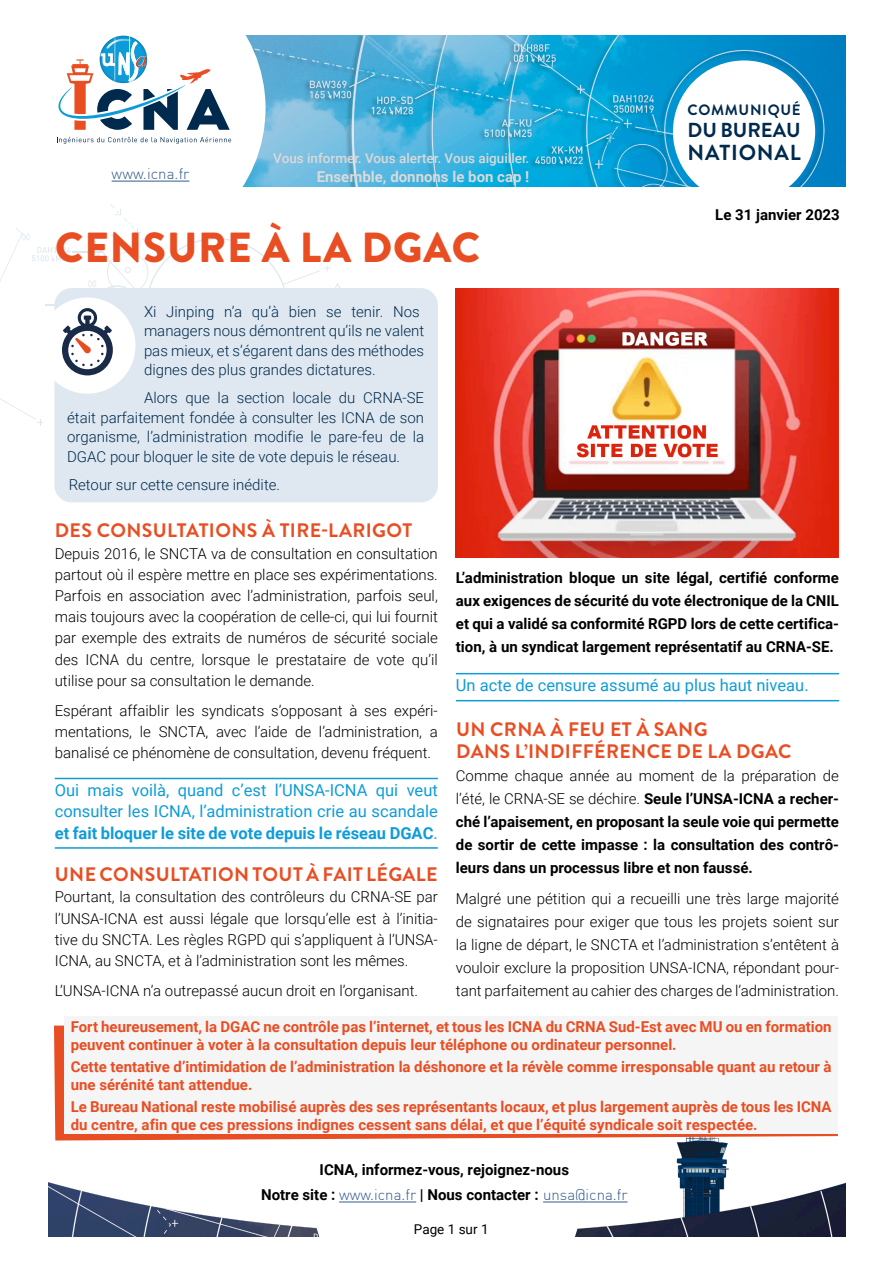
<style>
.page{position:relative;width:893px;height:1263px;background:#fff}
.page>*{position:absolute;margin:0;border:0;box-sizing:border-box;transform-origin:0 0}
.TITRE_COMMUNIQUE{font:900 42px "Brandon Grotesque";letter-spacing:.02em;color:#e94e23}
.t1{font:700 21.75px "Brandon Grotesque";letter-spacing:.035em;color:#002a4d}
.t2{font:700 20.25px "Brandon Grotesque";color:#002a4d}
.TITRE_PARAGRAPHE{font:700 19.5px/23px "Brandon Grotesque";letter-spacing:.02em;color:#e94e23}
.TITRE_SOUS-PARAGRAPH{font:700 19.5px "Brandon Grotesque";letter-spacing:.02em;color:#e94e23}
.EMPHASE_SIMPLE__BLEU{font:16.5px/21.1px "Roboto";color:#0f9cd9;text-align:justify}
.t3{font:300 15px/21.1px "Roboto";color:#000;text-align:justify}
.t4{font:700 15px/23px "Roboto";color:#000;text-align:justify}
.CONCLUSION{font:700 15px/18px "Roboto";color:#e94e23}
.CHAPEAU{font:300 15px/19.5px "Roboto";color:#002a4d}
.t5{font:700 15px "Roboto";color:#dbd9d8}
.t6{font:300 15px "DIN";letter-spacing:.005em;color:#345b8d}
.t7{font:700 15px "Brandon Grotesque";letter-spacing:.045em;color:#002a4d}
.t8{font:500 13.5px "Roboto";color:#dbd9d8}
.t9{font:13.5px "Roboto";color:#000}
.s1{font-weight:700}
.s2{font-weight:300}
.s3{font-family:"DIN";font-weight:300;color:#345b8d}
</style>
<div class="page">
<img style="left:49px;top:1140px;width:796px;height:96px">
<svg style="left:312px;top:1140px;width:270px;height:97px"></svg>
<hr style="left:339px;top:1202px;width:77px;height:1px;background:#345b8d">
<hr style="left:543px;top:1202px;width:85px;height:1px;background:#345b8d">
<img style="left:266px;top:36px;width:579px;height:151px">
<svg style="left:69px;top:35px;width:197px;height:152px"></svg>
<div style="left:673px;top:60px;width:142px;height:143px;background:#fff;border-radius:50%"></div>
<svg style="left:57px;top:137px;width:174px;height:7px"></svg>
<svg style="left:58px;top:36px;width:172px;height:94px"></svg>
<div style="left:105px;top:161px;width:91px;height:28px;background:#fff"></div>
<hr style="left:112px;top:181px;width:77px;height:1px;background:#345b8d">
<svg style="left:54px;top:1025px;width:784px;height:115px;fill:#e84e24"></svg>
<div style="left:64px;top:1016px;width:774px;height:118px;background:#f5f5f5"></div>
<hr style="left:55px;top:778px;width:383px;height:1px;background:#0f9cd9">
<hr style="left:55px;top:847px;width:383px;height:2px;background:#0f9cd9">
<hr style="left:456px;top:673px;width:383px;height:1px;background:#0f9cd9">
<hr style="left:456px;top:700px;width:383px;height:1px;background:#0f9cd9">
<div style="left:54px;top:288px;width:384px;height:214px;background:#dfe8f0;border-radius:17px"></div>
<svg style="left:0;top:204px;width:425px;height:222px"></svg>
<img style="left:456px;top:288px;width:383px;height:270px">
<p class="t7" style="left:687px;top:99px;width:115px">COMMUNIQUÉ</p>
<h3 class="t2" style="left:687px;top:116px;width:115px">DU BUREAU</h3>
<p class="t8" style="left:273px;top:148px;width:258px">Vous informer. Vous alerter. Vous aiguiller.</p>
<h2 class="t1" style="left:687px;top:137px;width:115px">NATIONAL</h2>
<p class="t6" style="left:112px;top:164px;width:79px">www.icna.fr</p>
<p class="t5" style="left:317px;top:166px;width:214px">Ensemble, donnons le bon cap !</p>
<p class="TITRE_COMMUNIQUE" style="left:55px;top:218px;width:426px">CENSURE À LA DGAC</p>
<p class="CHAPEAU" style="left:144px;top:301px;width:282px">Xi Jinping n’a qu’à bien se tenir. Nos managers nous démontrent qu’ils ne valent pas mieux, et s’égarent dans des méthodes dignes des plus grandes dictatures.</p>
<p class="CHAPEAU" style="left:67px;top:387px;width:359px;text-align:justify;text-indent:77px">Alors que la section locale du CRNA-SE était parfaitement fondée à consulter les ICNA de son organisme, l’administration modifie le pare-feu de la DGAC pour bloquer le site de vote depuis le réseau.</p>
<p class="CHAPEAU" style="left:69px;top:474px;width:213px">Retour sur cette censure inédite.</p>
<p class="t4" style="left:715px;top:203px;width:126px">Le 31 janvier 2023</p>
<p class="TITRE_PARAGRAPHE" style="left:55px;top:519px;width:359px">DES CONSULTATIONS À TIRE-LARIGOT</p>
<p class="t3" style="left:55px;top:542px;width:385px">Depuis 2016, le SNCTA va de consultation en consultation partout où il espère mettre en place ses expérimentations.<br>Parfois en association avec l’administration, parfois seul, mais toujours avec la coopération de celle-ci, qui lui fournit par exemple des extraits de numéros de sécurité sociale des ICNA du centre, lorsque le prestataire de vote qu’il utilise pour sa consultation le demande.</p>
<p class="t3" style="left:55px;top:699px;width:385px">Espérant affaiblir les syndicats s’opposant à ses expéri&shy;mentations, le SNCTA, avec l’aide de l’administration, a banalisé ce phénomène de consultation, devenu fréquent.</p>
<p class="EMPHASE_SIMPLE__BLEU" style="left:55px;top:779px;width:385px">Oui mais voilà, quand c’est l’UNSA-ICNA qui veut consulter les ICNA, l’administration crie au scandale <span class="s1">et fait bloquer le site de vote depuis le réseau DGAC</span>.</p>
<p class="TITRE_SOUS-PARAGRAPH" style="left:55px;top:861px;width:384px">UNE CONSULTATION TOUT À FAIT LÉGALE</p>
<p class="t3" style="left:55px;top:886px;width:385px">Pourtant, la consultation des contrôleurs du CRNA-SE par l’UNSA-ICNA est aussi légale que lorsqu’elle est à l’initia&shy;tive du SNCTA. Les règles RGPD qui s’appliquent à l’UNSA-ICNA, au SNCTA, et à l’administration sont les mêmes.</p>
<p class="t3" style="left:55px;top:979px;width:365px">L’UNSA-ICNA n’a outrepassé aucun droit en l’organisant.</p>
<p class="t4" style="left:456px;top:565px;width:385px">L’administration bloque un site légal, certifié conforme aux exigences de sécurité du vote électronique de la CNIL et qui a validé sa conformité RGPD lors de cette certifica&shy;tion, à un syndicat largement représentatif au CRNA-SE.</p>
<p class="EMPHASE_SIMPLE__BLEU" style="left:456px;top:674px;width:354px">Un acte de censure assumé au plus haut niveau.</p>
<p class="TITRE_PARAGRAPHE" style="left:456px;top:718px;width:337px">UN CRNA À FEU ET À SANG<br>DANS L’INDIFFÉRENCE DE LA DGAC</p>
<p class="t4" style="left:456px;top:764px;width:385px"><span class="s2">Comme chaque année au moment de la préparation de l’été, le CRNA-SE se déchire.</span> Seule l’UNSA-ICNA a recher&shy;ché l’apaisement, en proposant la seule voie qui permette de sortir de cette impasse : la consultation des contrô&shy;leurs dans un processus libre et non faussé.</p>
<p class="t3" style="left:456px;top:887px;width:385px;line-height:23px">Malgré une pétition qui a recueilli une très large majorité de signataires pour exiger que tous les projets soient sur la ligne de départ, le SNCTA et l’administration s’entêtent à vouloir exclure la proposition UNSA-ICNA, répondant pour&shy;tant parfaitement au cahier des charges de l’administration.</p>
<p class="CONCLUSION" style="left:71px;top:1017px;width:762px">Fort heureusement, la DGAC ne contrôle pas l’internet, et tous les ICNA du CRNA Sud-Est avec MU ou en formation peuvent continuer à voter à la consultation depuis leur téléphone ou ordinateur personnel.</p>
<p class="CONCLUSION" style="left:71px;top:1057px;width:762px">Cette tentative d’intimidation de l’administration la déshonore et la révèle comme irresponsable quant au retour à une sérénité tant attendue.</p>
<p class="CONCLUSION" style="left:71px;top:1097px;width:762px">Le Bureau National reste mobilisé auprès des ses représentants locaux, et plus largement auprès de tous les ICNA du centre, afin que ces pressions indignes cessent sans délai, et que l’équité syndicale soit respectée.</p>
<p class="t4" style="left:261px;top:1156px;width:368px;line-height:25px;text-align:center">ICNA, informez-vous, rejoignez-nous<br>Notre site : <span class="s3">www.icna.fr</span> | Nous contacter : <span class="s3">unsa@icna.fr</span></p>
<p class="t9" style="left:414px;top:1219px;width:76px">Page 1 sur 1</p>
</div>
